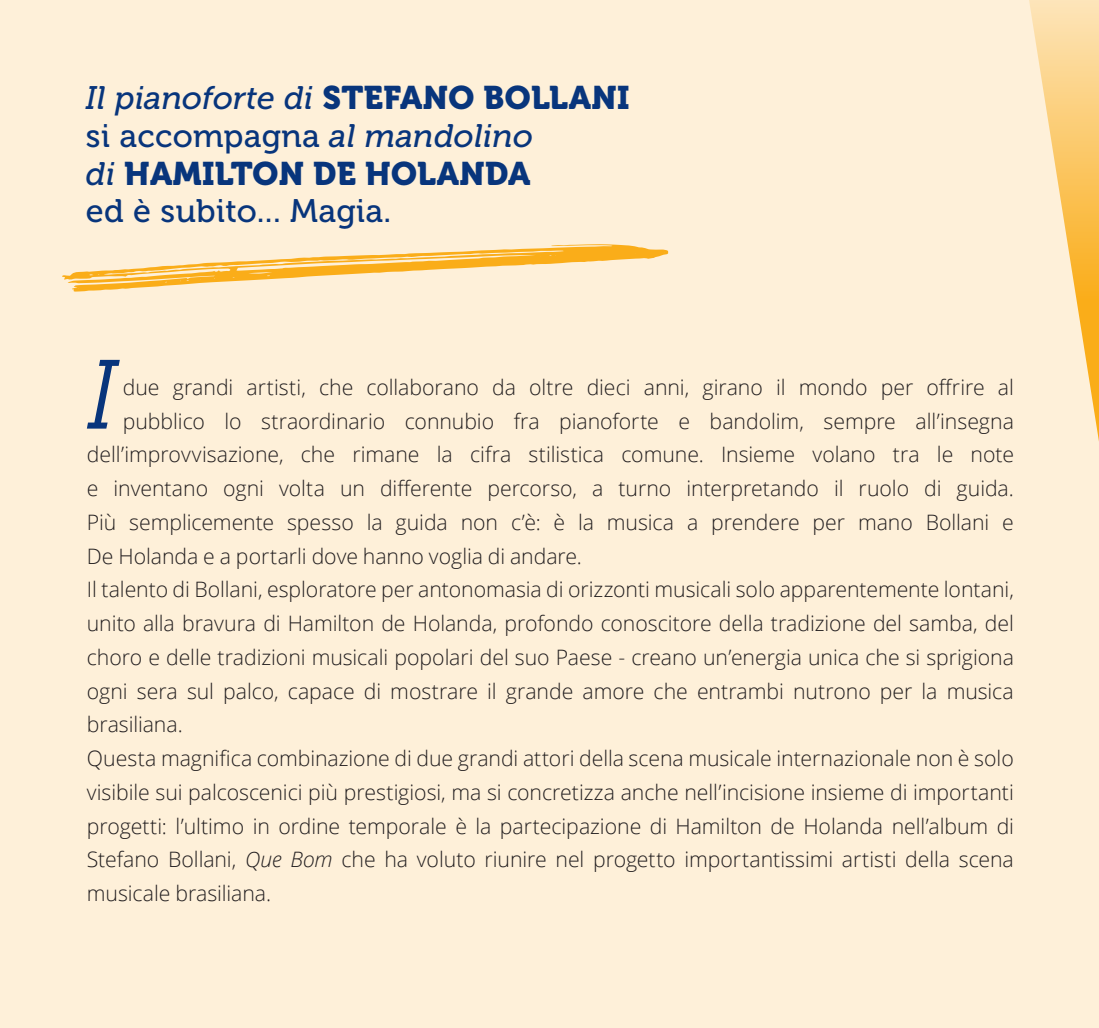
<style>
.page{position:relative;width:1099px;height:1028px;background:#fff}
.page>*{position:absolute;margin:0;border:0;box-sizing:border-box;transform-origin:0 0}
.t1{font:italic 97.75px "Museo 300";color:#08357c}
.t2{font:italic 32.5px/37.5px "Museo 500";letter-spacing:.005em;color:#08357c}
.t3{font:32.5px "Museo 900";letter-spacing:.01em;color:#08357c}
.t4{font:32.5px "Museo 500";letter-spacing:.01em;color:#08357c}
.t5{font:300 21.25px "Open Sans";letter-spacing:-.005em;color:#231f20}
.s1{font-family:"Museo 900";font-style:normal}
.s2{font-style:normal}
.s3{font-family:"Museo 500";font-style:italic}
.s4{font-style:italic}
</style>
<div class="page">
<div style="left:0;top:0;width:1098px;height:1028px;background:#fef0d9"></div>
<svg style="left:1029px;top:0;width:69px;height:435px"></svg>
<svg style="left:62px;top:244px;width:606px;height:47px"></svg>
<h2 class="t2" style="left:86px;top:80px;width:545px">Il pianoforte di <span class="s1">STEFANO BOLLANI </span><span class="s2">si accompagna</span> al mandolino</h2>
<h2 class="t3" style="left:86px;top:155px;width:446px"><span class="s3">di</span> HAMILTON DE HOLANDA</h2>
<h2 class="t4" style="left:86px;top:193px;width:307px">ed è subito... Magia.</h2>
<h1 class="t1" style="left:87px;top:342px;width:31px">I</h1>
<p class="t5" style="left:123px;top:372px;width:892px">due grandi artisti, che collaborano da oltre dieci anni, girano il mondo per offrire al</p>
<p class="t5" style="left:123px;top:406px;width:892px">pubblico lo straordinario connubio fra pianoforte e bandolim, sempre all’insegna</p>
<p class="t5" style="left:87px;top:440px;width:928px">dell’improvvisazione, che rimane la cifra stilistica comune. Insieme volano tra le note</p>
<p class="t5" style="left:87px;top:474px;width:928px">e inventano ogni volta un differente percorso, a turno interpretando il ruolo di guida.</p>
<p class="t5" style="left:87px;top:507px;width:928px">Più semplicemente spesso la guida non c’è: è la musica a prendere per mano Bollani e</p>
<p class="t5" style="left:87px;top:541px;width:496px">De Holanda e a portarli dove hanno voglia di andare.</p>
<p class="t5" style="left:87px;top:575px;width:928px">Il talento di Bollani, esploratore per antonomasia di orizzonti musicali solo apparentemente lontani,</p>
<p class="t5" style="left:87px;top:609px;width:928px">unito alla bravura di Hamilton de Holanda, profondo conoscitore della tradizione del samba, del</p>
<p class="t5" style="left:87px;top:642px;width:928px">choro e delle tradizioni musicali popolari del suo Paese - creano un’energia unica che si sprigiona</p>
<p class="t5" style="left:87px;top:676px;width:928px">ogni sera sul palco, capace di mostrare il grande amore che entrambi nutrono per la musica</p>
<p class="t5" style="left:87px;top:710px;width:97px">brasiliana.</p>
<p class="t5" style="left:87px;top:744px;width:928px">Questa magnifica combinazione di due grandi attori della scena musicale internazionale non è solo</p>
<p class="t5" style="left:87px;top:777px;width:928px">visibile sui palcoscenici più prestigiosi, ma si concretizza anche nell’incisione insieme di importanti</p>
<p class="t5" style="left:87px;top:811px;width:928px">progetti: l’ultimo in ordine temporale è la partecipazione di Hamilton de Holanda nell’album di</p>
<p class="t5" style="left:87px;top:845px;width:928px">Stefano Bollani, <span class="s4">Que Bom</span> che ha voluto riunire nel progetto importantissimi artisti della scena</p>
<p class="t5" style="left:87px;top:879px;width:186px">musicale brasiliana.</p>
</div>
